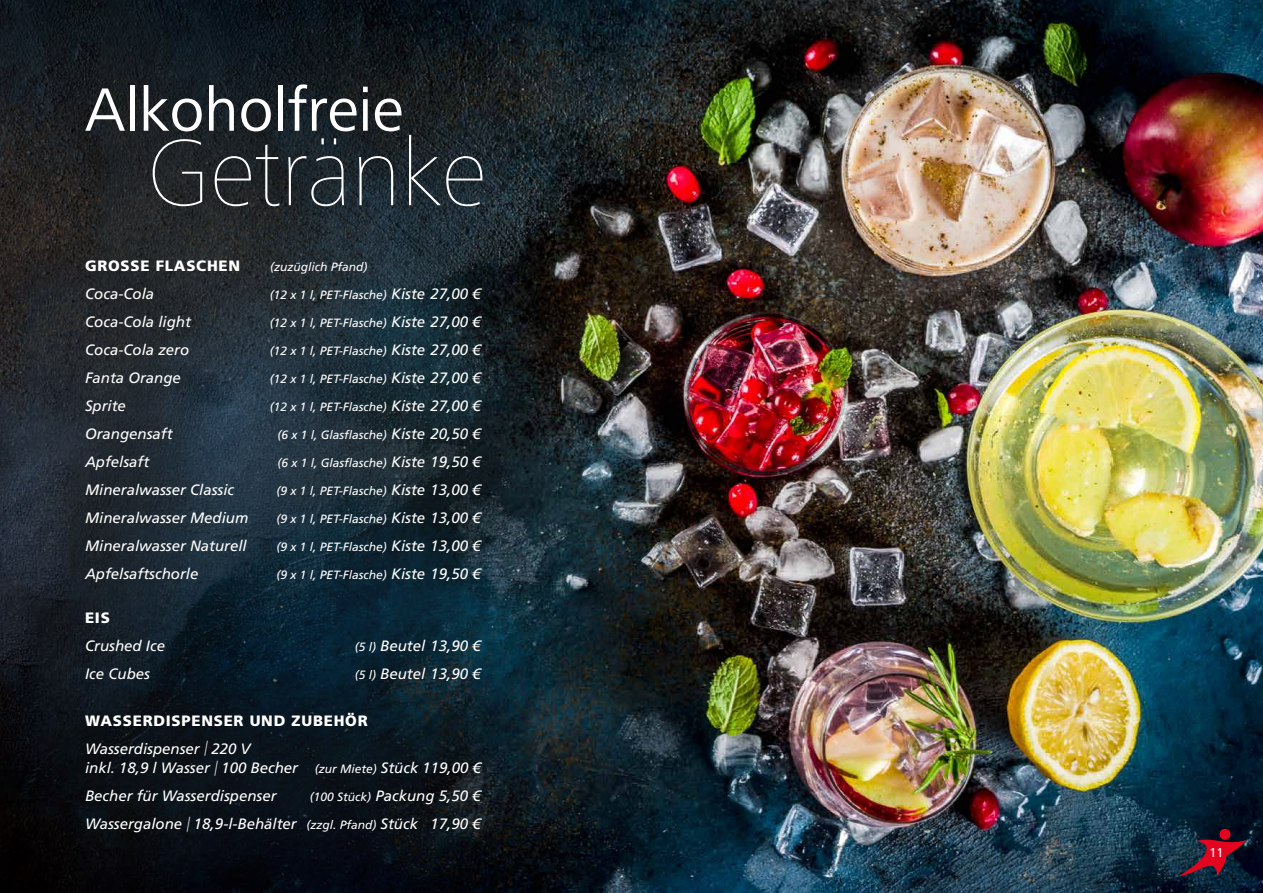
<style>
.page{position:relative;width:1263px;height:893px;background:#fff}
.page>*{position:absolute;margin:0;border:0;box-sizing:border-box;transform-origin:0 0}
.t1{font:900 97.5px "Frutiger Next Pro";color:#fff}
.t2{font:63.3px "Frutiger Next Pro";color:#fff}
.t3{font:italic 15px/28px "Frutiger LT Com";color:#fff}
.t4{font:900 15px/28px "Frutiger LT Com";letter-spacing:.05em;color:#fff}
.t5{font:12.75px "Frutiger LT Com";color:#fff}
.t6{font:italic 12px "Frutiger LT Com";color:#fff}
.s1{font-size:15px}
.s2{font-size:12px}
.s3{font-weight:400;font-style:italic}
.s4{font-weight:300;font-style:italic}
.s5{font-weight:300}
</style>
<div class="page">
<img style="left:600px;top:0;width:663px;height:893px">
<svg style="left:1179px;top:829px;width:67px;height:47px;background:#4e1b30"></svg>
<div style="left:0;top:0;width:600px;height:893px;background:#1d1d1b;opacity:.5"></div>
<h2 class="t2" style="left:85px;top:73px;width:320px">Alkoholfreie</h2>
<h1 class="t1" style="left:147px;top:117px;width:341px">Getränke</h1>
<p class="t4" style="left:85px;top:251px;width:157px">GROSSE FLASCHEN</p>
<p class="t6" style="left:270px;top:259px;width:99px">(zuzüglich Pfand)</p>
<p class="t3" style="left:85px;top:279px;width:71px">Coca-Cola</p>
<p class="t6" style="left:270px;top:287px;width:212px">(12 x 1 l, PET-Flasche) <span class="s1">Kiste 27,00 €</span></p>
<p class="t3" style="left:85px;top:307px;width:107px">Coca-Cola light</p>
<p class="t6" style="left:270px;top:315px;width:212px">(12 x 1 l, PET-Flasche) <span class="s1">Kiste 27,00 €</span></p>
<p class="t3" style="left:85px;top:335px;width:106px">Coca-Cola zero</p>
<p class="t6" style="left:270px;top:343px;width:212px">(12 x 1 l, PET-Flasche) <span class="s1">Kiste 27,00 €</span></p>
<p class="t3" style="left:85px;top:363px;width:97px">Fanta Orange</p>
<p class="t6" style="left:270px;top:371px;width:212px">(12 x 1 l, PET-Flasche) <span class="s1">Kiste 27,00 €</span></p>
<p class="t3" style="left:85px;top:391px;width:42px">Sprite</p>
<p class="t6" style="left:270px;top:399px;width:212px">(12 x 1 l, PET-Flasche) <span class="s1">Kiste 27,00 €</span></p>
<p class="t3" style="left:85px;top:419px;width:89px">Orangensaft</p>
<p class="t6" style="left:277px;top:427px;width:204px">(6 x 1 l, Glasflasche) <span class="s1">Kiste 20,50 €</span></p>
<p class="t3" style="left:85px;top:448px;width:66px">Apfelsaft</p>
<p class="t6" style="left:277px;top:455px;width:204px">(6 x 1 l, Glasflasche) <span class="s1">Kiste 19,50 €</span></p>
<p class="t3" style="left:85px;top:476px;width:151px">Mineralwasser Classic</p>
<p class="t6" style="left:276px;top:483px;width:206px">(9 x 1 l, PET-Flasche) <span class="s1">Kiste 13,00 €</span></p>
<p class="t3" style="left:85px;top:504px;width:165px">Mineralwasser Medium</p>
<p class="t6" style="left:276px;top:511px;width:206px">(9 x 1 l, PET-Flasche) <span class="s1">Kiste 13,00 €</span></p>
<p class="t3" style="left:85px;top:532px;width:163px">Mineralwasser Naturell</p>
<p class="t6" style="left:276px;top:539px;width:206px">(9 x 1 l, PET-Flasche) <span class="s1">Kiste 13,00 €</span></p>
<p class="t3" style="left:85px;top:560px;width:115px">Apfelsaftschorle</p>
<p class="t6" style="left:276px;top:567px;width:206px">(9 x 1 l, PET-Flasche) <span class="s1">Kiste 19,50 €</span></p>
<p class="t4" style="left:85px;top:604px;width:26px">EIS</p>
<p class="t3" style="left:85px;top:632px;width:82px">Crushed Ice</p>
<p class="t3" style="left:355px;top:632px;width:127px"><span class="s2">(5 l)</span> Beutel 13,90 €</p>
<p class="t3" style="left:85px;top:660px;width:67px">Ice Cubes</p>
<p class="t3" style="left:355px;top:660px;width:127px"><span class="s2">(5 l)</span> Beutel 13,90 €</p>
<p class="t4" style="left:85px;top:706px;width:284px">WASSERDISPENSER UND ZUBEHÖR<br><span class="s3">Wasserdispenser</span> <span class="s4">|</span> <span class="s3">220 V</span></p>
<p class="t3" style="left:85px;top:754px;width:397px">inkl. 18,9 l Wasser <span class="s5">|</span> 100 Becher <span class="s2">(zur Miete)</span> Stück 119,00 €<br>Becher für Wasserdispenser</p>
<p class="t3" style="left:85px;top:782px;width:397px;text-align:right"><span class="s2">(100 Stück)</span> Packung 5,50 €<br>Wassergalone <span class="s5">|</span> 18,9-l-Behälter <span class="s2">(zzgl. Pfand)</span> Stück 17,90 €</p>
<p class="t5" style="left:1210px;top:845px;width:15px">11</p>
</div>
